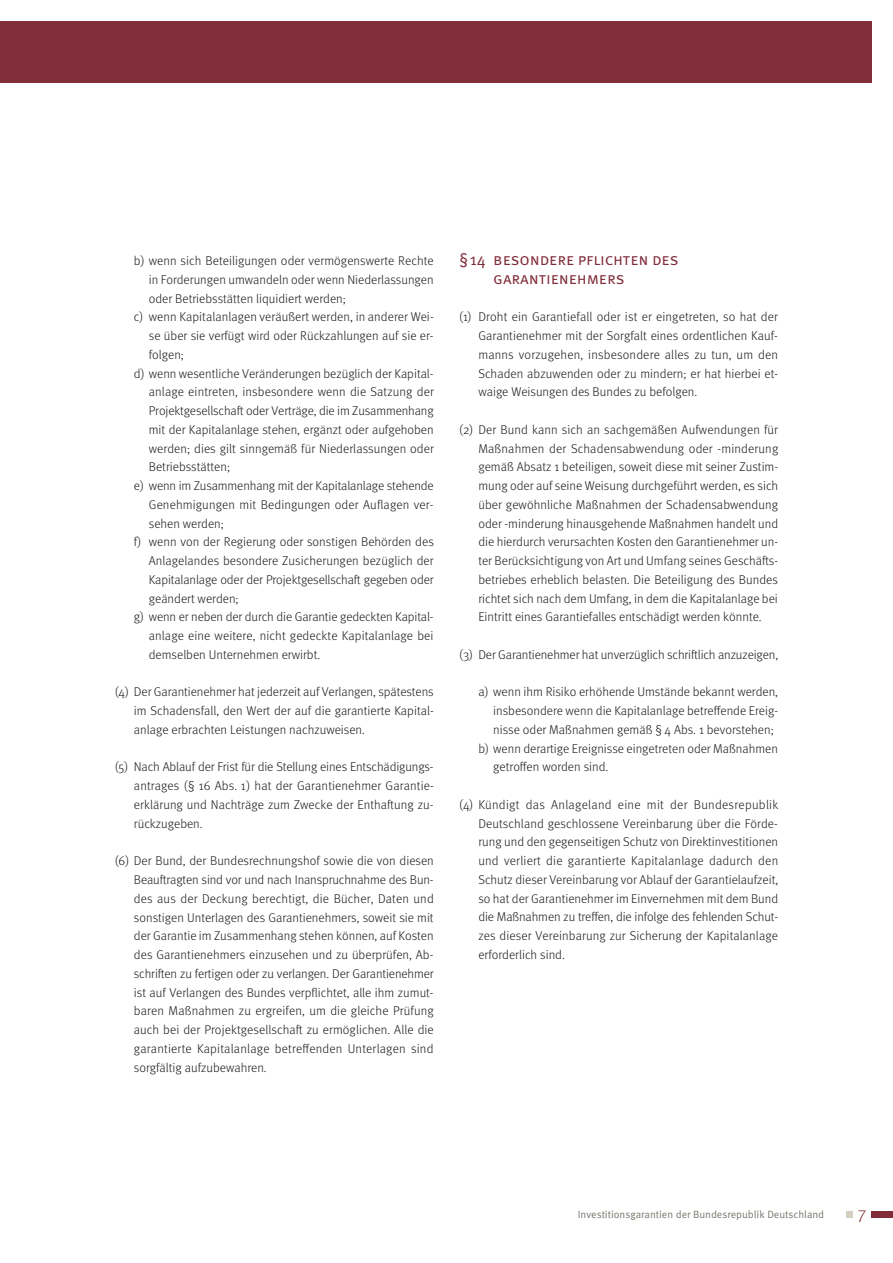
<style>
.page{position:relative;width:893px;height:1263px;background:#fff}
.page>*{position:absolute;margin:0;border:0;box-sizing:border-box;transform-origin:0 0}
.t1{font:300 17.25px "Meta Pro";color:#812d3a}
.t2{font:16.5px/18.8px "Meta Pro Norm";letter-spacing:-.01em;color:#812d3a}
.t3{font:300 12.75px/18.8px "Meta Pro";color:#1a1a18;text-align:justify}
.t4{font:10.5px "Meta Pro Norm";letter-spacing:-.005em;color:#7a766d}
</style>
<div class="page">
<div style="left:872px;top:1211px;width:21px;height:7px;background:#812d3a"></div>
<div style="left:846px;top:1211px;width:7px;height:7px;background:#d5cfc2"></div>
<div style="left:0;top:21px;width:872px;height:62px;background:#812d3a"></div>
<p class="t3" style="left:134px;top:251px;width:301px">b) wenn sich Beteiligungen oder vermögenswerte Rechte</p>
<p class="t3" style="left:149px;top:269px;width:286px">in Forderungen umwandeln oder wenn Niederlassungen</p>
<p class="t3" style="left:149px;top:288px;width:199px">oder Betriebsstätten liquidiert werden;</p>
<p class="t3" style="left:134px;top:307px;width:301px">c) wenn Kapitalanlagen veräußert werden, in anderer Wei-</p>
<p class="t3" style="left:149px;top:326px;width:286px">se über sie verfügt wird oder Rückzahlungen auf sie er-</p>
<p class="t3" style="left:149px;top:344px;width:37px">folgen;</p>
<p class="t3" style="left:134px;top:363px;width:301px">d) wenn wesentliche Veränderungen bezüglich der Kapital-</p>
<p class="t3" style="left:149px;top:382px;width:287px">anlage eintreten, insbesondere wenn die Satzung der</p>
<p class="t3" style="left:149px;top:401px;width:286px">Projektgesellschaft oder Verträge, die im Zusammenhang</p>
<p class="t3" style="left:149px;top:419px;width:286px">mit der Kapitalanlage stehen, ergänzt oder aufgehoben</p>
<p class="t3" style="left:149px;top:438px;width:287px">werden; dies gilt sinngemäß für Niederlassungen oder</p>
<p class="t3" style="left:149px;top:457px;width:83px">Betriebsstätten;</p>
<p class="t3" style="left:134px;top:476px;width:301px">e) wenn im Zusammenhang mit der Kapitalanlage stehende</p>
<p class="t3" style="left:149px;top:494px;width:286px">Genehmigungen mit Bedingungen oder Auflagen ver-</p>
<p class="t3" style="left:149px;top:513px;width:77px">sehen werden;</p>
<p class="t3" style="left:134px;top:532px;width:301px">f) wenn von der Regierung oder sonstigen Behörden des</p>
<p class="t3" style="left:149px;top:551px;width:286px">Anlagelandes besondere Zusicherungen bezüglich der</p>
<p class="t3" style="left:149px;top:569px;width:286px">Kapitalanlage oder der Projektgesellschaft gegeben oder</p>
<p class="t3" style="left:149px;top:588px;width:91px">geändert werden;</p>
<p class="t3" style="left:134px;top:607px;width:301px">g) wenn er neben der durch die Garantie gedeckten Kapital-</p>
<p class="t3" style="left:149px;top:626px;width:286px">anlage eine weitere, nicht gedeckte Kapitalanlage bei</p>
<p class="t3" style="left:149px;top:644px;width:173px">demselben Unternehmen erwirbt.</p>
<p class="t3" style="left:134px;top:682px;width:301px;text-indent:-19px">(4) Der Garantienehmer hat jederzeit auf Verlangen, spätestens im Schadensfall, den Wert der auf die garantierte Kapital&shy;anlage erbrachten Leistungen nachzuweisen.</p>
<p class="t3" style="left:134px;top:757px;width:301px;text-indent:-19px">(5) Nach Ablauf der Frist für die Stellung eines Entschädigungs&shy;antrages (§ 16 Abs. 1) hat der Garantienehmer Garantie&shy;erklärung und Nachträge zum Zwecke der Enthaftung zu&shy;rückzugeben.</p>
<p class="t3" style="left:134px;top:851px;width:301px;text-indent:-19px">(6) Der Bund, der Bundesrechnungshof sowie die von diesen Beauftragten sind vor und nach Inanspruchnahme des Bun&shy;des aus der Deckung berechtigt, die Bücher, Daten und sonstigen Unterlagen des Garantienehmers, soweit sie mit der Garantie im Zusammenhang stehen können, auf Kosten des Garantienehmers einzusehen und zu überprüfen, Ab&shy;schriften zu fertigen oder zu verlangen. Der Garantienehmer ist auf Verlangen des Bundes verpflichtet, alle ihm zumut&shy;baren Maßnahmen zu ergreifen, um die gleiche Prüfung auch bei der Projektgesellschaft zu ermöglichen. Alle die garantierte Kapitalanlage betreffenden Unterlagen sind sorgfältig aufzubewahren.</p>
<p class="t2" style="left:493px;top:249px;width:187px;text-indent:-34px">§14 besondere pflichten des garantienehmers</p>
<p class="t3" style="left:478px;top:307px;width:301px;text-indent:-19px">(1) Droht ein Garantiefall oder ist er eingetreten, so hat der Garantienehmer mit der Sorgfalt eines ordentlichen Kauf&shy;manns vorzugehen, insbesondere alles zu tun, um den Schaden abzuwenden oder zu mindern; er hat hierbei et&shy;waige Weisungen des Bundes zu befolgen.</p>
<p class="t3" style="left:478px;top:419px;width:301px;text-indent:-19px">(2) Der Bund kann sich an sachgemäßen Aufwendungen für Maßnahmen der Schadensabwendung oder -minderung gemäß Absatz 1 beteiligen, soweit diese mit seiner Zustim&shy;mung oder auf seine Weisung durchgeführt werden, es sich über gewöhnliche Maßnahmen der Schadensabwendung oder -minderung hinausgehende Maßnahmen handelt und die hierdurch verursachten Kosten den Garantienehmer un&shy;ter Berücksichtigung von Art und Umfang seines Geschäfts&shy;betriebes erheblich belasten. Die Beteiligung des Bundes richtet sich nach dem Umfang, in dem die Kapitalanlage bei Eintritt eines Garantiefalles entschädigt werden könnte.</p>
<p class="t3" style="left:459px;top:644px;width:320px">(3) Der Garantienehmer hat unverzüglich schriftlich anzuzeigen,</p>
<p class="t3" style="left:478px;top:682px;width:301px">a) wenn ihm Risiko erhöhende Umstände bekannt werden,</p>
<p class="t3" style="left:493px;top:701px;width:286px">insbesondere wenn die Kapitalanlage betreffende Ereig-</p>
<p class="t3" style="left:493px;top:719px;width:282px">nisse oder Maßnahmen gemäß § 4 Abs. 1 bevorstehen;</p>
<p class="t3" style="left:478px;top:738px;width:301px">b) wenn derartige Ereignisse eingetreten oder Maßnahmen</p>
<p class="t3" style="left:493px;top:757px;width:117px">getroffen worden sind.</p>
<p class="t3" style="left:478px;top:794px;width:301px;text-indent:-19px">(4) Kündigt das Anlageland eine mit der Bundesrepublik Deutschland geschlossene Vereinbarung über die Förde&shy;rung und den gegenseitigen Schutz von Direktinvestitionen und verliert die garantierte Kapitalanlage dadurch den Schutz dieser Vereinbarung vor Ablauf der Garantielaufzeit, so hat der Garantienehmer im Einvernehmen mit dem Bund die Maßnahmen zu treffen, die infolge des fehlenden Schut&shy;zes dieser Vereinbarung zur Sicherung der Kapitalanlage erforderlich sind.</p>
<p class="t4" style="left:578px;top:1206px;width:248px">Investitionsgarantien der Bundesrepublik Deutschland</p>
<h1 class="t1" style="left:858px;top:1200px;width:9px">7</h1>
</div>
